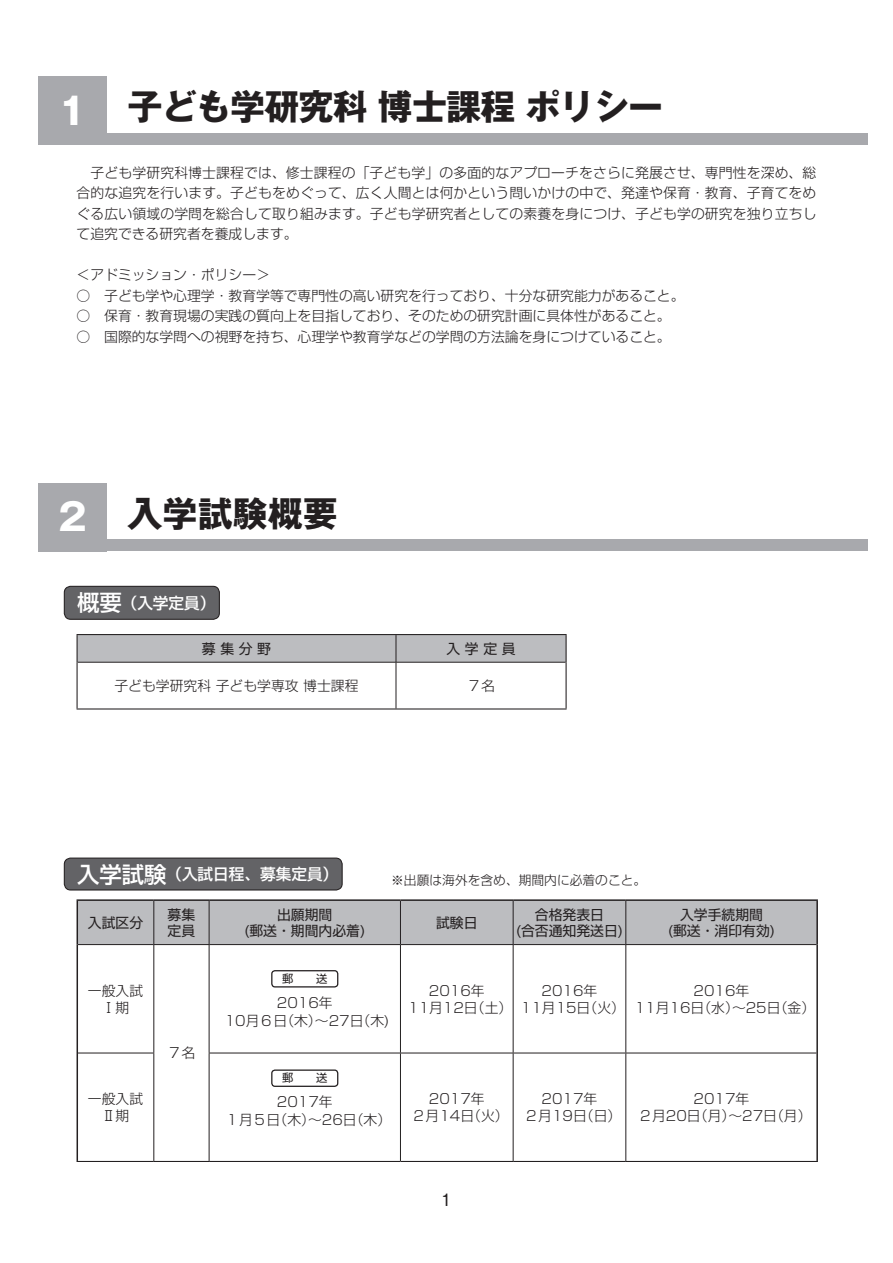
<style>
.page{position:relative;width:893px;height:1263px;background:#fff}
.page>*{position:absolute;margin:0;border:0;box-sizing:border-box;transform-origin:0 0}
.t1{font:700 35.1px "Gothic MB101 Pro";letter-spacing:-.025em;color:#231f20}
.t2{font:500 16.95px "Gothic BBB Pro";color:#231f20}
.t3{font:500 15.6px "Shin Go Pro";color:#fff}
.t4{font:300 13.8px/17px "Shin Go Pro";color:#231f20;text-align:center}
.t5{font:13.8px/15.9px "Shin Go Pro";color:#231f20;text-align:center}
.t6{font:300 12.75px "Shin Go Pro";color:#231f20}
.t7{font:11.25px "Shin Go Pro";color:#231f20}
.s1{font-size:37.2px;color:#fff}
.s2{font-size:22.35px}
</style>
<div class="page">
<div style="left:38px;top:133px;width:829px;height:12px;background:#a8a9ad"></div>
<div style="left:38px;top:77px;width:68px;height:68px;background:#a8a9ad"></div>
<div style="left:38px;top:539px;width:829px;height:12px;background:#a8a9ad"></div>
<div style="left:38px;top:483px;width:68px;height:68px;background:#a8a9ad"></div>
<div style="left:64px;top:586px;width:155px;height:33px;background:#636366;border-radius:6px"></div>
<div style="left:64px;top:586px;width:156px;height:34px;border:1px solid #231f20;border-radius:6px"></div>
<div style="left:64px;top:858px;width:278px;height:32px;background:#636366;border-radius:6px"></div>
<div style="left:64px;top:857px;width:279px;height:33px;border:1px solid #231f20;border-radius:6px"></div>
<svg style="left:77px;top:634px;width:490px;height:74px"></svg>
<hr style="left:77px;top:662px;width:1px;height:46px;background:#231f20">
<hr style="left:566px;top:662px;width:1px;height:46px;background:#231f20">
<hr style="left:77px;top:708px;width:319px;height:1px;background:#231f20">
<hr style="left:396px;top:708px;width:171px;height:1px;background:#231f20">
<div style="left:78px;top:901px;width:738px;height:43px;background:#bcbdc0"></div>
<hr style="left:153px;top:901px;width:1px;height:43px;background:#231f20">
<hr style="left:209px;top:901px;width:1px;height:43px;background:#231f20">
<hr style="left:400px;top:901px;width:1px;height:43px;background:#231f20">
<hr style="left:513px;top:901px;width:1px;height:43px;background:#231f20">
<hr style="left:625px;top:901px;width:1px;height:43px;background:#231f20">
<hr style="left:78px;top:944px;width:76px;height:1px;background:#231f20">
<hr style="left:154px;top:944px;width:55px;height:1px;background:#231f20">
<hr style="left:153px;top:945px;width:1px;height:108px;background:#231f20">
<hr style="left:209px;top:944px;width:191px;height:1px;background:#231f20">
<hr style="left:209px;top:945px;width:1px;height:108px;background:#231f20">
<hr style="left:400px;top:944px;width:113px;height:1px;background:#231f20">
<hr style="left:400px;top:945px;width:1px;height:108px;background:#231f20">
<hr style="left:513px;top:944px;width:113px;height:1px;background:#231f20">
<hr style="left:513px;top:945px;width:1px;height:108px;background:#231f20">
<hr style="left:626px;top:944px;width:190px;height:1px;background:#231f20">
<hr style="left:625px;top:945px;width:1px;height:108px;background:#231f20">
<hr style="left:78px;top:1053px;width:76px;height:1px;background:#231f20">
<hr style="left:153px;top:1053px;width:1px;height:108px;background:#231f20">
<hr style="left:209px;top:1053px;width:191px;height:1px;background:#231f20">
<hr style="left:209px;top:1053px;width:1px;height:108px;background:#231f20">
<hr style="left:400px;top:1053px;width:113px;height:1px;background:#231f20">
<hr style="left:400px;top:1053px;width:1px;height:108px;background:#231f20">
<hr style="left:513px;top:1053px;width:113px;height:1px;background:#231f20">
<hr style="left:513px;top:1053px;width:1px;height:108px;background:#231f20">
<hr style="left:626px;top:1053px;width:190px;height:1px;background:#231f20">
<hr style="left:625px;top:1053px;width:1px;height:108px;background:#231f20">
<hr style="left:77px;top:899px;width:77px;height:2px;background:#231f20">
<hr style="left:77px;top:901px;width:1px;height:43px;background:#231f20">
<hr style="left:154px;top:899px;width:55px;height:2px;background:#231f20">
<hr style="left:209px;top:899px;width:191px;height:2px;background:#231f20">
<hr style="left:400px;top:899px;width:113px;height:2px;background:#231f20">
<hr style="left:513px;top:899px;width:113px;height:2px;background:#231f20">
<hr style="left:626px;top:899px;width:192px;height:2px;background:#231f20">
<hr style="left:816px;top:901px;width:2px;height:43px;background:#231f20">
<hr style="left:77px;top:944px;width:1px;height:109px;background:#231f20">
<hr style="left:816px;top:944px;width:2px;height:109px;background:#231f20">
<hr style="left:77px;top:1053px;width:1px;height:108px;background:#231f20">
<hr style="left:816px;top:1053px;width:2px;height:108px;background:#231f20">
<hr style="left:77px;top:1161px;width:77px;height:1px;background:#231f20">
<hr style="left:154px;top:1161px;width:55px;height:1px;background:#231f20">
<hr style="left:209px;top:1161px;width:191px;height:1px;background:#231f20">
<hr style="left:400px;top:1161px;width:113px;height:1px;background:#231f20">
<hr style="left:513px;top:1161px;width:113px;height:1px;background:#231f20">
<hr style="left:626px;top:1161px;width:192px;height:1px;background:#231f20">
<div style="left:271px;top:970px;width:67px;height:17px;border:1px solid #231f20;border-radius:3px"></div>
<div style="left:271px;top:1069px;width:67px;height:18px;border:1px solid #231f20;border-radius:3px"></div>
<h1 class="t1" style="left:54px;top:78px;width:611px"><span class="s1">１</span> 子ども学研究科 博士課程 ポリシー</h1>
<p class="t4" style="left:77px;top:161px;width:742px;line-height:20.4px;text-align:justify">　子ども学研究科博士課程では、修士課程の「子ども学」の多面的なアプローチをさらに発展させ、専門性を深め、総合的な追究を行います。子どもをめぐって、広く人間とは何かという問いかけの中で、発達や保育・教育、子育てをめぐる広い領域の学問を総合して取り組みます。子ども学研究者としての素養を身につけ、子ども学の研究を独り立ちして追究できる研究者を養成します。</p>
<p class="t4" style="left:77px;top:263px;width:610px;line-height:20.4px;text-align:left">＜アドミッション・ポリシー＞<br>○　子ども学や心理学・教育学等で専門性の高い研究を行っており、十分な研究能力があること。○　保育・教育現場の実践の質向上を目指しており、そのための研究計画に具体性があること。○　国際的な学問への視野を持ち、心理学や教育学などの学問の方法論を身につけていること。</p>
<h1 class="t1" style="left:54px;top:484px;width:286px"><span class="s1">２</span> 入学試験概要</h1>
<p class="t3" style="left:77px;top:590px;width:140px"><span class="s2">概要</span>（入学定員）</p>
<p class="t5" style="left:202px;top:639px;width:71px">募 集 分 野</p>
<p class="t5" style="left:446px;top:639px;width:71px">入 学 定 員</p>
<p class="t4" style="left:114px;top:675px;width:246px">子ども学研究科 子ども学専攻 博士課程</p>
<p class="t4" style="left:467px;top:675px;width:29px">７名</p>
<p class="t3" style="left:77px;top:861px;width:263px"><span class="s2">入学試験</span>（入試日程、募集定員）</p>
<p class="t6" style="left:391px;top:870px;width:257px">※出願は海外を含め、期間内に必着のこと。</p>
<p class="t5" style="left:88px;top:913px;width:57px">入試区分</p>
<p class="t5" style="left:168px;top:905px;width:29px;text-align:left">募集定員</p>
<p class="t5" style="left:244px;top:905px;width:122px">出願期間<br>(郵送・期間内必着)</p>
<p class="t5" style="left:436px;top:913px;width:43px">試験日</p>
<p class="t5" style="left:516px;top:905px;width:108px">合格発表日<br>(合否通知発送日)</p>
<p class="t5" style="left:668px;top:905px;width:108px">入学手続期間<br>(郵送・消印有効)</p>
<p class="t4" style="left:88px;top:980px;width:57px">一般入試<br>Ⅰ期</p>
<p class="t4" style="left:88px;top:1088px;width:57px">一般入試<br>Ⅱ期</p>
<p class="t4" style="left:168px;top:1043px;width:29px">７名</p>
<p class="t7" style="left:282px;top:969px;width:46px">郵　　送</p>
<p class="t4" style="left:225px;top:992px;width:166px;line-height:18.1px">2016年<br>10月６日（木）～27日（木)</p>
<p class="t4" style="left:408px;top:980px;width:106px">2016年<br>11月12日（土）</p>
<p class="t4" style="left:521px;top:980px;width:106px">2016年<br>11月15日（火）</p>
<p class="t4" style="left:635px;top:980px;width:182px">2016年<br>11月16日（水）～25日（金）</p>
<p class="t7" style="left:282px;top:1069px;width:46px">郵　　送</p>
<p class="t4" style="left:225px;top:1091px;width:168px;line-height:18.1px">2017年<br>１月５日（木）～26日（木）</p>
<p class="t4" style="left:412px;top:1088px;width:98px">2017年<br>２月14日（火）</p>
<p class="t4" style="left:524px;top:1088px;width:98px">2017年<br>２月19日（日）</p>
<p class="t4" style="left:638px;top:1088px;width:175px">2017年<br>２月20日（月）～27日（月）</p>
<p class="t2" style="left:441px;top:1186px;width:12px">1</p>
</div>
